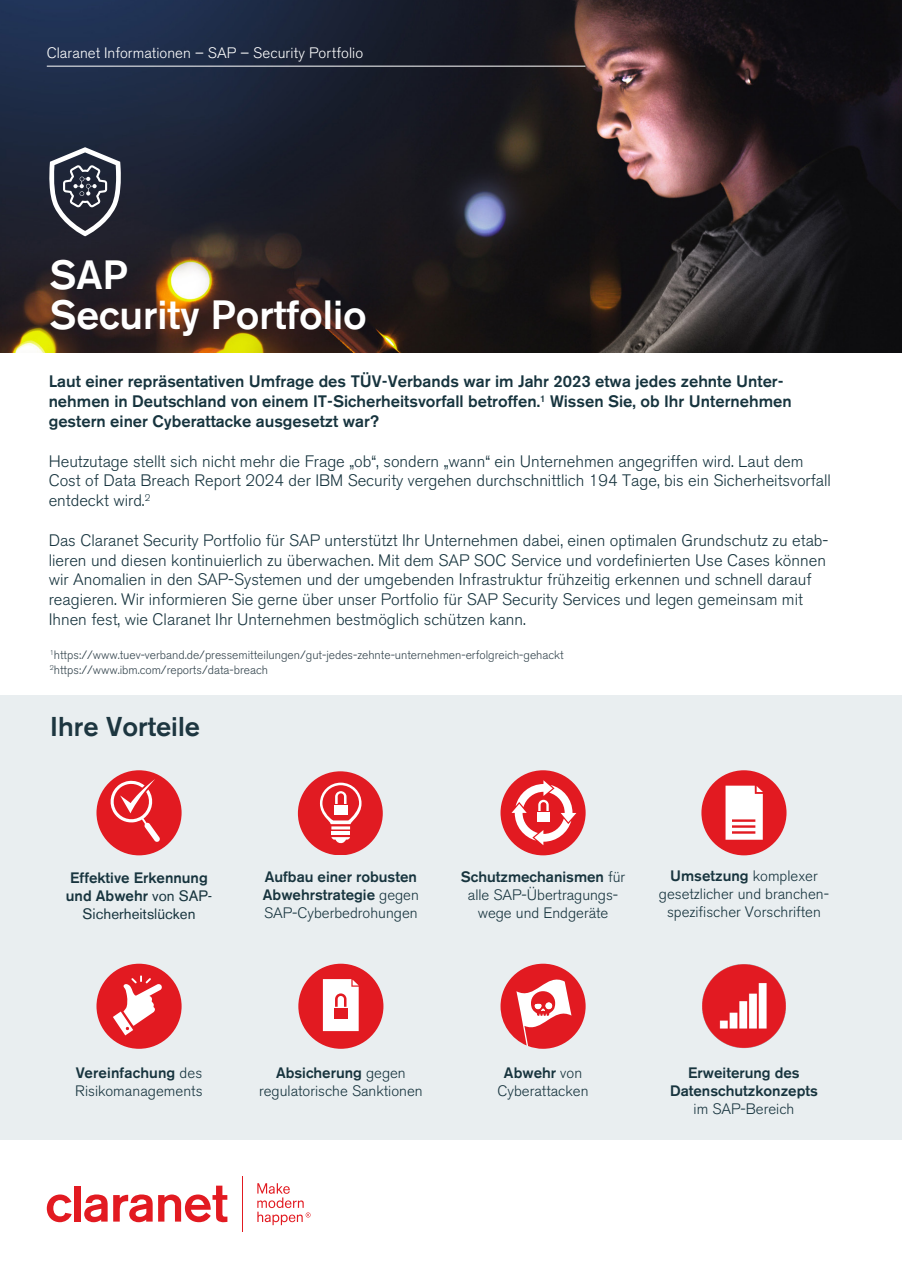
<style>
.page{position:relative;width:902px;height:1272px;background:#fff}
.page>*{position:absolute;margin:0;border:0;box-sizing:border-box;transform-origin:0 0}
.t1{font:500 40.5px "Akzidenz Grotesk BQ";color:#fff}
.t2{font:500 27px "Akzidenz Grotesk BQ";color:#1d3640}
.t3{font:300 16.5px/19.8px "Akzidenz Grotesk BQ";color:#17343e}
.t4{font:500 16.5px "Akzidenz Grotesk BQ";color:#17343e}
.t5{font:300 15px/18px "Akzidenz Grotesk BQ";color:#17343e;text-align:center}
.t6{font:500 15px/18px "Akzidenz Grotesk BQ";color:#17343e}
.ad_copy{font:300 15px "Akzidenz Grotesk BQ";letter-spacing:.005em;color:#fff}
.t7{font:15px "Akzidenz Grotesk BQ";color:#17343e}
.t8{font:300 12px "Akzidenz Grotesk BQ";color:#33444d}
.s1{font-weight:400}
.s2{font-weight:300}
.s3{font-weight:500}
</style>
<div class="page">
<div style="left:0;top:695px;width:901px;height:444px;background:#e9eef0"></div>
<img style="left:0;top:0;width:901px;height:352px">
<hr style="left:242px;top:1176px;width:1px;height:55px;background:#e21a21">
<svg style="left:257px;top:1183px;width:53px;height:42px"></svg>
<svg style="left:47px;top:1194px;width:25px;height:28px"></svg>
<div style="left:74px;top:1185px;width:7px;height:36px;background:#e21a21"></div>
<svg style="left:84px;top:1185px;width:143px;height:37px"></svg>
<img style="left:702px;top:964px;width:84px;height:84px">
<div style="left:298px;top:771px;width:84px;height:83px;background:#e11b22;border-radius:50%"></div>
<svg style="left:331px;top:837px;width:19px;height:6px"></svg>
<hr style="left:331px;top:831px;width:19px;height:3px;background:#fff">
<svg style="left:320px;top:782px;width:41px;height:47px"></svg>
<div style="left:334px;top:805px;width:14px;height:10px;background:#fff"></div>
<hr style="left:47px;top:66px;width:538px;height:1px;background:#fff">
<svg style="left:48px;top:147px;width:73px;height:89px"></svg>
<div style="left:96px;top:770px;width:85px;height:85px;background:#e21a21;border-radius:50%"></div>
<svg style="left:108px;top:779px;width:52px;height:63px"></svg>
<div style="left:500px;top:770px;width:85px;height:85px;background:#e21a21;border-radius:50%"></div>
<svg style="left:511px;top:780px;width:65px;height:65px"></svg>
<div style="left:701px;top:770px;width:85px;height:85px;background:#e21a21;border-radius:50%"></div>
<svg style="left:725px;top:785px;width:37px;height:54px;background:#fbe0e1"></svg>
<div style="left:96px;top:963px;width:85px;height:85px;background:#e21a21;border-radius:50%"></div>
<svg style="left:113px;top:975px;width:49px;height:60px"></svg>
<div style="left:298px;top:963px;width:85px;height:85px;background:#e21a21;border-radius:50%"></div>
<svg style="left:323px;top:979px;width:35px;height:52px;background:#fcedee"></svg>
<div style="left:334px;top:1007px;width:14px;height:11px;background:#e21a21"></div>
<svg style="left:500px;top:963px;width:85px;height:85px"></svg>
<p class="ad_copy" style="left:47px;top:45px;width:318px">Claranet Informationen – SAP – Security Portfolio</p>
<p class="t1" style="left:49px;top:250px;width:80px">SAP</p>
<p class="t1" style="left:49px;top:290px;width:319px">Security Portfolio</p>
<p class="t4" style="left:49px;top:371px;width:736px">Laut einer repräsentativen Umfrage des TÜV-Verbands war im Jahr 2023 etwa jedes zehnte Unter-</p>
<p class="t4" style="left:49px;top:391px;width:744px">nehmen in Deutschland von einem IT-Sicherheitsvorfall betroffen.<sup>1</sup> Wissen Sie, ob Ihr Unternehmen</p>
<p class="t4" style="left:49px;top:411px;width:332px">gestern einer Cyberattacke ausgesetzt war?</p>
<p class="t3" style="left:49px;top:451px;width:783px">Heutzutage stellt sich nicht mehr die Frage „ob“, sondern „wann“ ein Unternehmen angegriffen wird. Laut dem<br>Cost of Data Breach Report 2024 der IBM Security vergehen durchschnittlich 194 Tage, bis ein Sicherheitsvorfall entdeckt wird.<sup>2</sup></p>
<p class="t3" style="left:49px;top:530px;width:781px">Das Claranet Security Portfolio für SAP unterstützt Ihr Unternehmen dabei, einen optimalen Grundschutz zu etab&shy;lieren und diesen kontinuierlich zu überwachen. Mit dem SAP SOC Service und vordefinierten Use Cases können wir Anomalien in den SAP-Systemen und der umgebenden Infrastruktur frühzeitig erkennen und schnell darauf reagieren. Wir informieren Sie gerne über unser Portfolio für SAP Security Services und legen gemeinsam mit Ihnen fest, wie Claranet Ihr Unternehmen bestmöglich schützen kann.</p>
<p class="t8" style="left:50px;top:648px;width:515px"><sup>1</sup>https://www.tuev-verband.de/pressemitteilungen/gut-jedes-zehnte-unternehmen-erfolgreich-gehackt</p>
<p class="t8" style="left:50px;top:663px;width:220px"><sup>2</sup>https://www.ibm.com/reports/data-breach</p>
<p class="t2" style="left:50px;top:710px;width:151px">Ihre Vorteile</p>
<p class="t6" style="left:70px;top:868px;width:139px">Effektive Erkennung</p>
<p class="t6" style="left:66px;top:886px;width:148px">und Abwehr <span class="s1">von SAP-</span></p>
<p class="t7" style="left:83px;top:905px;width:114px">Sicherheitslücken</p>
<p class="t6" style="left:263px;top:868px;width:157px">Aufbau einer robusten<br>Abwehrstrategie <span class="s2">gegen<br>SAP-Cyberbedrohungen</span></p>
<p class="t5" style="left:461px;top:868px;width:166px"><span class="s3">Schutzmechanismen</span> für alle SAP-Übertragungs&shy;wege und Endgeräte</p>
<p class="t5" style="left:658px;top:867px;width:172px"><span class="s3">Umsetzung</span> komplexer gesetzlicher und branchen&shy;spezifischer Vorschriften</p>
<p class="t5" style="left:75px;top:1064px;width:129px;text-align:left"><span class="s3">Vereinfachung</span> des<br>Risikomanagements</p>
<p class="t6" style="left:276px;top:1063px;width:131px">Absicherung <span class="s2">gegen</span></p>
<p class="t5" style="left:259px;top:1082px;width:165px">regulatorische Sanktionen</p>
<p class="t6" style="left:504px;top:1063px;width:80px">Abwehr <span class="s2">von</span></p>
<p class="t5" style="left:497px;top:1082px;width:92px">Cyberattacken</p>
<p class="t6" style="left:670px;top:1063px;width:149px;text-align:center">Erweiterung des<br>Datenschutzkonzepts <span class="s2">im SAP-Bereich</span></p>
</div>
